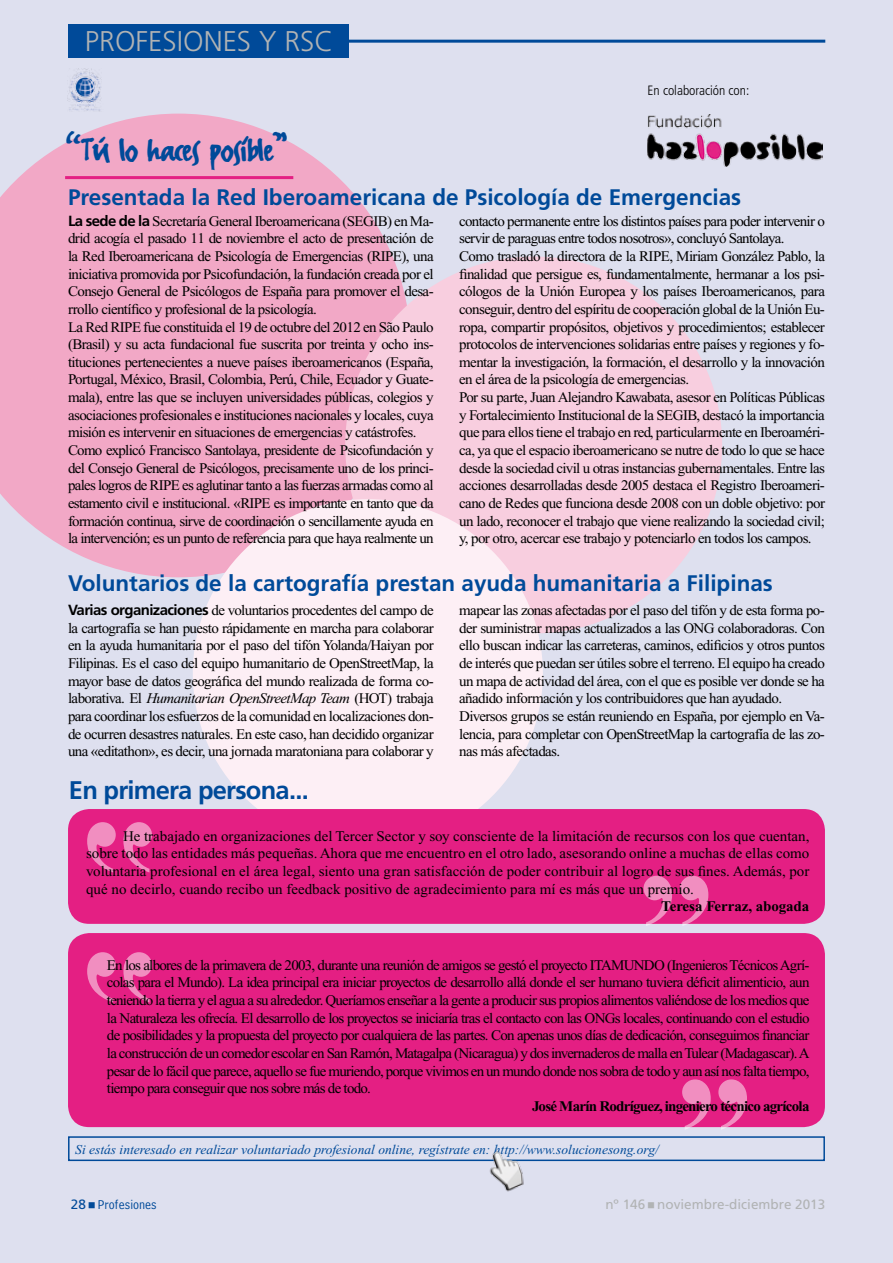
<style>
.page{position:relative;width:893px;height:1263px;background:#dee0ef}
.page>*{position:absolute;margin:0;border:0;box-sizing:border-box;transform-origin:0 0}
.t1{font:41.1px "FF Erikrighthand";letter-spacing:-.03em;color:#004a99}
.t2{font:300 28.5px "Frutiger";color:#b1b3b4}
.t3{font:700 25.5px "Frutiger";letter-spacing:-.03em;color:#004a99}
.t4{font:700 22.5px "Frutiger";color:#004a99}
.t5{font:14.7px/17.7px "Times New Roman";letter-spacing:-.04em;color:#000;text-align:justify}
.t6{font:700 14.7px "Times New Roman";letter-spacing:-.05em;color:#000}
.t7{font:700 14.7px "Times New Roman";color:#000}
.t8{font:italic 13.5px "Times New Roman";color:#004a99}
.t9{font:13.5px "Frutiger";color:#b1b3b4}
.t10{font:300 condensed 13.5px "Frutiger";color:#000}
.t11{font:13.5px "Bell Centennial Std Address";color:#004a99}
.t12{font:13.5px "Frutiger";color:#004a99}
.s1{font-family:"Frutiger";font-weight:700}
.s2{font-style:italic}
</style>
<div class="page">
<svg style="left:0;top:114px;width:407px;height:463px;background:#efaeca"></svg>
<div style="left:345px;top:256px;width:377px;height:377px;background:#f8cedf;border-radius:50%"></div>
<div style="left:193px;top:499px;width:350px;height:349px;background:#fdeff5;border-radius:50%"></div>
<div style="left:68px;top:24px;width:281px;height:34px;background:#004a99"></div>
<hr style="left:333px;top:40px;width:492px;height:3px;background:#004a99">
<img style="left:69px;top:68px;width:32px;height:44px">
<img style="left:647px;top:114px;width:176px;height:53px">
<hr style="left:65px;top:176px;width:228px;height:3px;background:#e41f83">
<div style="left:68px;top:809px;width:757px;height:115px;background:#e41f83;border-radius:21px"></div>
<svg style="left:643px;top:876px;width:65px;height:50px"></svg>
<svg style="left:87px;top:822px;width:65px;height:50px"></svg>
<div style="left:68px;top:933px;width:757px;height:194px;background:#e41f83;border-radius:21px"></div>
<svg style="left:87px;top:952px;width:65px;height:50px"></svg>
<svg style="left:682px;top:1079px;width:65px;height:50px"></svg>
<div style="left:68px;top:1136px;width:757px;height:25px;border:2px solid #004a99"></div>
<img style="left:485px;top:1151px;width:44px;height:41px">
<h2 class="t2" style="left:85px;top:25px;width:31px">PROFESIONES</h2>
<h2 class="t2" style="left:259px;top:25px;width:76px">Y RSC</h2>
<h1 class="t1" style="left:66px;top:124px;width:225px">“Tú lo haces posible”</h1>
<p class="t10" style="left:648px;top:83px;width:103px">En colaboración con:</p>
<h3 class="t4" style="left:68px;top:184px;width:675px">Presentada la Red Iberoamericana de Psicología de Emergencias</h3>
<p class="t5" style="left:68px;top:212px;width:367px;text-align:left"><span class="s1">La sede de la</span> Secretaría General Iberoamericana (SEGIB) en Ma&shy;drid acogía el pasado 11 de noviembre el acto de presentación de la Red Iberoamericana de Psicología de Emergencias (RIPE), una iniciativa promovida por Psicofundación, la fundación creada por el Consejo General de Psicólogos de España para promover el desa&shy;rrollo científico y profesional de la psicología.<br>La Red RIPE fue constituida el 19 de octubre del 2012 en São Paulo (Brasil) y su acta fundacional fue suscrita por treinta y ocho ins&shy;tituciones pertenecientes a nueve países iberoamericanos (España, Portugal, México, Brasil, Colombia, Perú, Chile, Ecuador y Guate&shy;mala), entre las que se incluyen universidades públicas, colegios y asociaciones profesionales e instituciones nacionales y locales, cuya misión es intervenir en situaciones de emergencias y catástrofes.<br>Como explicó Francisco Santolaya, presidente de Psicofundación y del Consejo General de Psicólogos, precisamente uno de los princi&shy;pales logros de RIPE es aglutinar tanto a las fuerzas armadas como al estamento civil e institucional. «RIPE es importante en tanto que da formación continua, sirve de coordinación o sencillamente ayuda en la intervención; es un punto de referencia para que haya realmente un</p>
<p class="t5" style="left:459px;top:212px;width:367px;text-align:left">contacto permanente entre los distintos países para poder intervenir o servir de paraguas entre todos nosotros», concluyó Santolaya.<br>Como trasladó la directora de la RIPE, Miriam González Pablo, la finalidad que persigue es, fundamentalmente, hermanar a los psi&shy;cólogos de la Unión Europea y los países Iberoamericanos, para conseguir, dentro del espíritu de cooperación global de la Unión Eu&shy;ropa, compartir propósitos, objetivos y procedimientos; establecer protocolos de intervenciones solidarias entre países y regiones y fo&shy;mentar la investigación, la formación, el desarrollo y la innovación en el área de la psicología de emergencias.<br>Por su parte, Juan Alejandro Kawabata, asesor en Políticas Públicas y Fortalecimiento Institucional de la SEGIB, destacó la importancia que para ellos tiene el trabajo en red, particularmente en Iberoaméri&shy;ca, ya que el espacio iberoamericano se nutre de todo lo que se hace desde la sociedad civil u otras instancias gubernamentales. Entre las acciones desarrolladas desde 2005 destaca el Registro Iberoameri&shy;cano de Redes que funciona desde 2008 con un doble objetivo: por un lado, reconocer el trabajo que viene realizando la sociedad civil; y, por otro, acercar ese trabajo y potenciarlo en todos los campos.</p>
<h3 class="t4" style="left:68px;top:570px;width:706px">Voluntarios de la cartografía prestan ayuda humanitaria a Filipinas</h3>
<p class="t5" style="left:68px;top:601px;width:367px"><span class="s1">Varias organizaciones</span> de voluntarios procedentes del campo de la cartografía se han puesto rápidamente en marcha para colaborar en la ayuda humanitaria por el paso del tifón Yolanda/Haiyan por Filipinas. Es el caso del equipo humanitario de OpenStreetMap, la mayor base de datos geográfica del mundo realizada de forma co&shy;laborativa. El <span class="s2">Humanitarian OpenStreetMap Team</span> (HOT) trabaja para coordinar los esfuerzos de la comunidad en localizaciones don&shy;de ocurren desastres naturales. En este caso, han decidido organizar una «editathon», es decir, una jornada maratoniana para colaborar y</p>
<p class="t5" style="left:459px;top:601px;width:367px;text-align:left">mapear las zonas afectadas por el paso del tifón y de esta forma po&shy;der suministrar mapas actualizados a las ONG colaboradoras. Con ello buscan indicar las carreteras, caminos, edificios y otros puntos de interés que puedan ser útiles sobre el terreno. El equipo ha creado un mapa de actividad del área, con el que es posible ver donde se ha añadido información y los contribuidores que han ayudado.<br>Diversos grupos se están reuniendo en España, por ejemplo en Va&shy;lencia, para completar con OpenStreetMap la cartografía de las zo&shy;nas más afectadas.</p>
<h3 class="t3" style="left:69px;top:775px;width:241px">En primera persona...</h3>
<p class="t5" style="left:86px;top:827px;width:725px;text-indent:37px">He trabajado en organizaciones del Tercer Sector y soy consciente de la limitación de recursos con los que cuentan, sobre todo las entidades más pequeñas. Ahora que me encuentro en el otro lado, asesorando online a muchas de ellas como voluntaria profesional en el área legal, siento una gran satisfacción de poder contribuir al logro de sus fines. Además, por qué no decirlo, cuando recibo un feedback positivo de agradecimiento para mí es más que un premio.</p>
<p class="t7" style="left:661px;top:898px;width:150px">Teresa Ferraz, abogada</p>
<p class="t5" style="left:107px;top:956px;width:704px">En los albores de la primavera de 2003, durante una reunión de amigos se gestó el proyecto ITAMUNDO (Ingenieros Técnicos Agrí&shy;colas para el Mundo). La idea principal era iniciar proyectos de desarrollo allá donde el ser humano tuviera déficit alimenticio, aun teniendo la tierra y el agua a su alrededor. Queríamos enseñar a la gente a producir sus propios alimentos valiéndose de los medios que la Naturaleza les ofrecía. El desarrollo de los proyectos se iniciaría tras el contacto con las ONGs locales, continuando con el estudio de posibilidades y la propuesta del proyecto por cualquiera de las partes. Con apenas unos días de dedicación, conseguimos financiar la construcción de un comedor escolar en San Ramón, Matagalpa (Nicaragua) y dos invernaderos de malla en Tulear (Madagascar). A pesar de lo fácil que parece, aquello se fue muriendo, porque vivimos en un mundo donde nos sobra de todo y aun así nos falta tiempo, tiempo para conseguir que nos sobre más de todo.</p>
<p class="t6" style="left:532px;top:1098px;width:279px">José Marín Rodríguez, ingeniero técnico agrícola</p>
<p class="t8" style="left:75px;top:1142px;width:585px">Si estás interesado en realizar voluntariado profesional online, regístrate en: http://www.solucionesong.org/</p>
<p class="t12" style="left:71px;top:1197px;width:17px">28</p>
<p class="t11" style="left:98px;top:1197px;width:60px">Profesiones</p>
<p class="t9" style="left:605px;top:1197px;width:41px">nº 146</p>
<p class="t9" style="left:657px;top:1197px;width:170px">noviembre-diciembre 2013</p>
</div>
